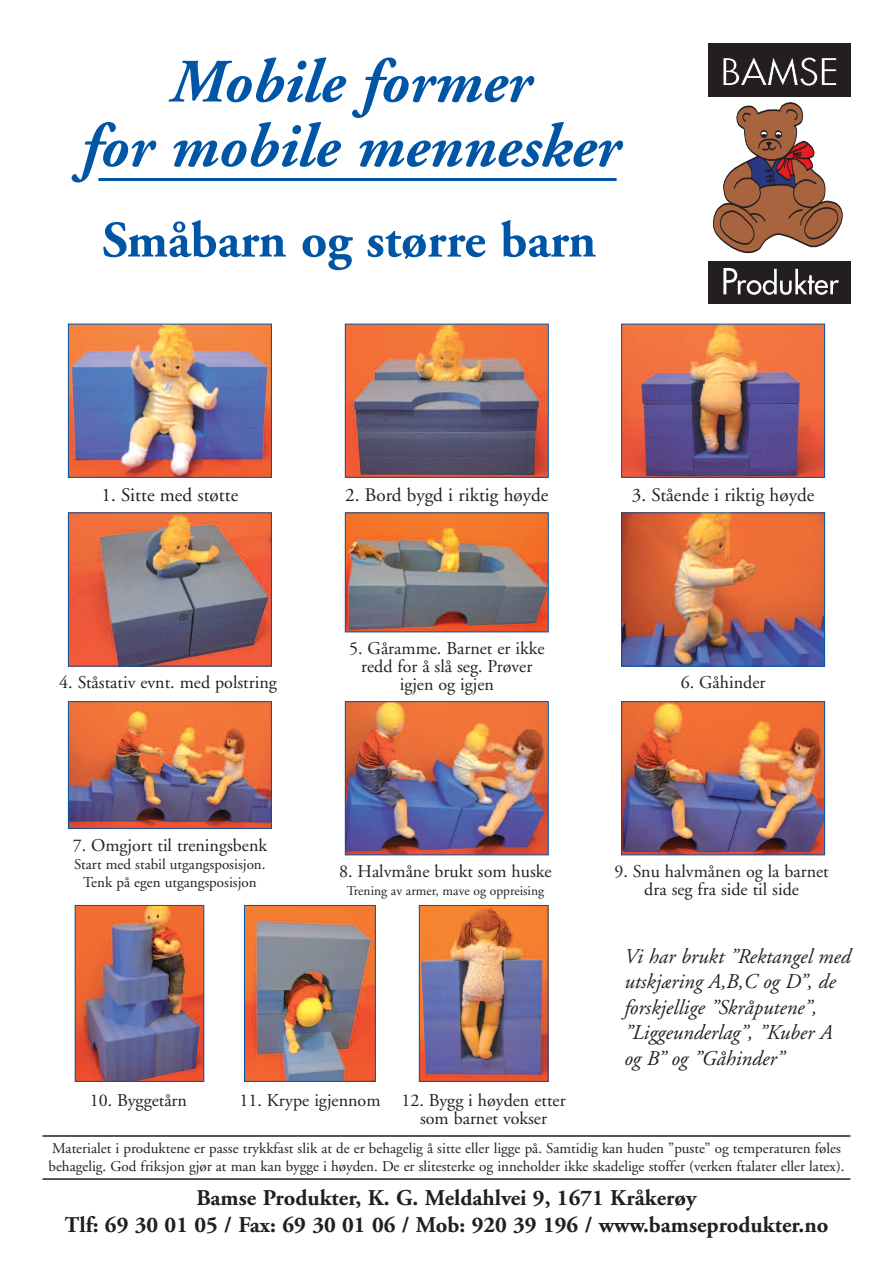
<style>
.page{position:relative;width:893px;height:1263px;background:#fff}
.page>*{position:absolute;margin:0;border:0;box-sizing:border-box;transform-origin:0 0}
.t1{font:italic 700 61.5px/64.5px "Adobe Garamond";color:#0155a5;text-align:center}
.t2{font:700 51px "Adobe Garamond";color:#0155a5}
.t3{font:700 22.5px/27px "Adobe Garamond";color:#231f20;text-align:center}
.t4{font:italic 21px/25.5px "Adobe Garamond";color:#231f20}
.t5{font:19.2px "Adobe Garamond";color:#231f20}
.t6{font:18px/18px "Adobe Garamond";color:#231f20;text-align:center}
.t7{font:15px/18px "Adobe Garamond";color:#231f20;text-align:center}
.t8{font:13.5px "Adobe Garamond";color:#231f20}
</style>
<div class="page">
<div style="left:708px;top:44px;width:142px;height:53px;background:#231f20"></div>
<div style="left:708px;top:262px;width:142px;height:42px;background:#231f20"></div>
<svg style="left:723px;top:57px;width:114px;height:29px"></svg>
<svg style="left:723px;top:268px;width:116px;height:27px"></svg>
<svg style="left:712px;top:102px;width:131px;height:151px"></svg>
<img style="left:70px;top:326px;width:200px;height:150px">
<div style="left:68px;top:324px;width:204px;height:154px;border:1px solid #0155a5"></div>
<img style="left:347px;top:326px;width:200px;height:150px">
<div style="left:345px;top:324px;width:204px;height:154px;border:1px solid #0155a5"></div>
<img style="left:623px;top:326px;width:200px;height:150px">
<div style="left:621px;top:324px;width:204px;height:154px;border:1px solid #0155a5"></div>
<img style="left:70px;top:514px;width:200px;height:150px">
<div style="left:68px;top:512px;width:204px;height:154px;border:1px solid #0155a5"></div>
<img style="left:347px;top:514px;width:200px;height:116px">
<div style="left:345px;top:512px;width:204px;height:120px;border:1px solid #0155a5"></div>
<img style="left:623px;top:514px;width:200px;height:150px">
<div style="left:621px;top:512px;width:204px;height:154px;border:1px solid #0155a5"></div>
<img style="left:70px;top:703px;width:200px;height:124px">
<div style="left:68px;top:701px;width:204px;height:128px;border:1px solid #0155a5"></div>
<img style="left:347px;top:703px;width:200px;height:150px">
<div style="left:345px;top:701px;width:204px;height:154px;border:1px solid #0155a5"></div>
<img style="left:623px;top:703px;width:200px;height:150px">
<div style="left:621px;top:701px;width:204px;height:154px;border:1px solid #0155a5"></div>
<img style="left:77px;top:907px;width:125px;height:173px">
<div style="left:75px;top:905px;width:129px;height:177px;border:1px solid #0155a5"></div>
<img style="left:246px;top:907px;width:128px;height:173px">
<div style="left:244px;top:905px;width:132px;height:177px;border:1px solid #0155a5"></div>
<img style="left:421px;top:907px;width:125px;height:173px">
<div style="left:419px;top:905px;width:129px;height:177px;border:1px solid #0155a5"></div>
<hr style="left:43px;top:1178px;width:807px;height:2px;background:#231f20">
<hr style="left:43px;top:1135px;width:807px;height:2px;background:#231f20">
<hr style="left:98px;top:178px;width:519px;height:3px;background:#0155a5">
<h1 class="t1" style="left:82px;top:55px;width:540px">Mobile former<br>for mobile mennesker</h1>
<h2 class="t2" style="left:102px;top:220px;width:495px">Småbarn og større barn</h2>
<p class="t5" style="left:102px;top:487px;width:138px">1. Sitte med støtte</p>
<p class="t5" style="left:345px;top:487px;width:205px">2. Bord bygd i riktig høyde</p>
<p class="t5" style="left:632px;top:487px;width:184px">3. Stående i riktig høyde</p>
<p class="t6" style="left:59px;top:675px;width:219px">4. Ståstativ evnt. med polstring</p>
<p class="t6" style="left:349px;top:641px;width:197px">5. Gåramme. Barnet er ikke redd for å slå seg. Prøver igjen og igjen</p>
<p class="t6" style="left:681px;top:675px;width:86px">6. Gåhinder</p>
<p class="t6" style="left:73px;top:838px;width:196px">7. Omgjort til treningsbenk</p>
<p class="t7" style="left:74px;top:857px;width:193px">Start med stabil utgangsposisjon.<br>Tenk på egen utgangsposisjon</p>
<p class="t6" style="left:339px;top:864px;width:214px">8. Halvmåne brukt som huske</p>
<p class="t8" style="left:347px;top:885px;width:199px">Trening av armer, mave og oppreising</p>
<p class="t6" style="left:90px;top:1092px;width:99px">10. Byggetårn</p>
<p class="t6" style="left:420px;top:1092px;width:147px;text-align:left;text-indent:-181px">11. Krype igjennom 12. Bygg i høyden etter som barnet vokser</p>
<p class="t6" style="left:614px;top:864px;width:216px">9. Snu halvmånen og la barnet dra seg fra side til side</p>
<h3 class="t4" style="left:624px;top:945px;width:228px">Vi har brukt ”Rektangel med utskjæring A,B,C og D”, de forskjellige ”Skråputene”, ”Liggeunderlag”, ”Kuber A og B” og ”Gåhinder”</h3>
<p class="t7" style="left:49px;top:1141px;width:798px;text-align:left">Materialet i produktene er passe trykkfast slik at de er behagelig å sitte eller ligge på. Samtidig kan huden ”puste” og temperaturen føles behagelig. God friksjon gjør at man kan bygge i høyden. De er slitesterke og inneholder ikke skadelige stoffer (verken ftalater eller latex).</p>
<h3 class="t3" style="left:65px;top:1186px;width:765px">Bamse Produkter, K. G. Meldahlvei 9, 1671 Kråkerøy<br>Tlf: 69 30 01 05 / Fax: 69 30 01 06 / Mob: 920 39 196 / www.bamseprodukter.no</h3>
</div>
